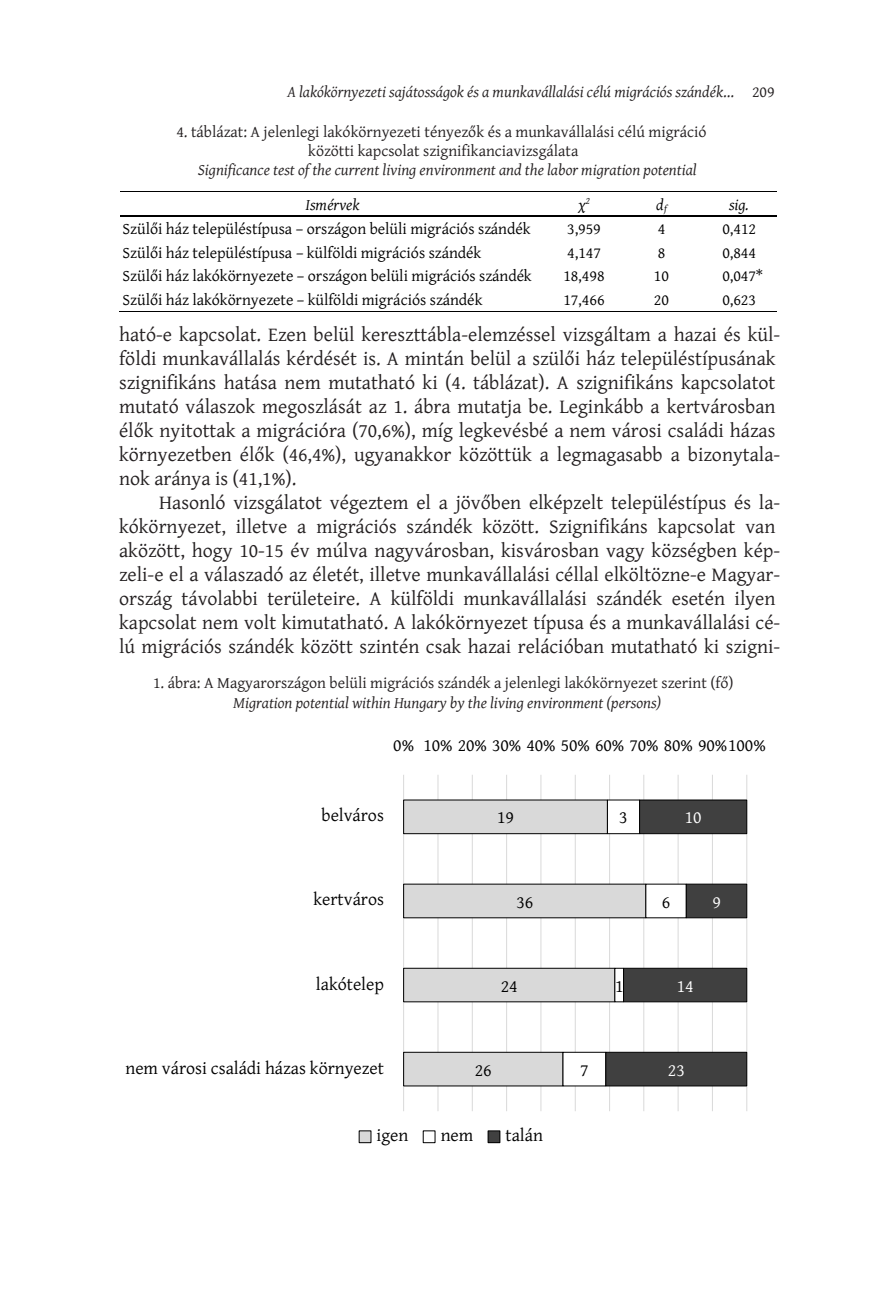
<style>
.page{position:relative;width:896px;height:1304px;background:#fff}
.page>*{position:absolute;margin:0;border:0;box-sizing:border-box;transform-origin:0 0}
.t1{font:20px/24px "Gentium Plus";color:#231f20}
.t2{font:18px "Gentium Plus";color:#000}
.t3{font:18px "Gentium Plus";color:#fff}
.t4{font:16px "Gentium Plus";color:#000}
.t5{font:italic 16px "Gentium Plus";color:#231f20}
.t6{font:16px/19.2px "Gentium Plus";color:#231f20;text-align:center}
.t7{font:italic 16px "Gentium Plus";letter-spacing:-.005em;color:#000}
.s1{font-style:normal}
</style>
<div class="page">
<hr style="left:120px;top:191px;width:426px;height:1px;background:#000">
<hr style="left:546px;top:191px;width:77px;height:1px;background:#000">
<hr style="left:623px;top:191px;width:154px;height:1px;background:#000">
<hr style="left:120px;top:216px;width:426px;height:1px;background:#000">
<hr style="left:546px;top:216px;width:77px;height:1px;background:#000">
<hr style="left:623px;top:216px;width:154px;height:1px;background:#000">
<hr style="left:119px;top:311px;width:427px;height:1px;background:#000">
<hr style="left:544px;top:311px;width:79px;height:1px;background:#000">
<hr style="left:622px;top:311px;width:78px;height:1px;background:#000">
<hr style="left:699px;top:311px;width:78px;height:1px;background:#000">
<hr style="left:403px;top:775px;width:1px;height:336px;background:#d9d9d9">
<hr style="left:438px;top:775px;width:1px;height:336px;background:#d9d9d9">
<hr style="left:472px;top:775px;width:1px;height:336px;background:#d9d9d9">
<hr style="left:506px;top:775px;width:1px;height:336px;background:#d9d9d9">
<hr style="left:541px;top:775px;width:1px;height:336px;background:#d9d9d9">
<hr style="left:575px;top:775px;width:1px;height:336px;background:#d9d9d9">
<hr style="left:609px;top:775px;width:1px;height:336px;background:#d9d9d9">
<hr style="left:643px;top:775px;width:1px;height:336px;background:#d9d9d9">
<hr style="left:678px;top:775px;width:1px;height:336px;background:#d9d9d9">
<hr style="left:712px;top:775px;width:1px;height:336px;background:#d9d9d9">
<hr style="left:746px;top:775px;width:1px;height:336px;background:#d9d9d9">
<svg style="left:404px;top:799px;width:158px;height:288px"></svg>
<svg style="left:562px;top:799px;width:185px;height:288px"></svg>
<div style="left:359px;top:1131px;width:12px;height:12px;background:#d9d9d9"></div>
<div style="left:359px;top:1131px;width:12px;height:12px;border:1px solid #000"></div>
<div style="left:423px;top:1131px;width:12px;height:12px;border:1px solid #000"></div>
<div style="left:488px;top:1131px;width:12px;height:12px;background:#404040"></div>
<div style="left:488px;top:1131px;width:12px;height:12px;border:1px solid #000"></div>
<p class="t5" style="left:287px;top:85px;width:489px">A lakókörnyezeti sajátosságok és a munkavállalási célú migrációs szándék<span class="s1">... 209</span></p>
<p class="t6" style="left:176px;top:123px;width:532px">4. táblázat: A jelenlegi lakókörnyezeti tényezők és a munkavállalási célú migráció közötti kapcsolat szignifikanciavizsgálata</p>
<p class="t5" style="left:198px;top:163px;width:500px">Significance test of the current living environment and the labor migration potential</p>
<p class="t7" style="left:306px;top:198px;width:56px">Ismérvek</p>
<p class="t7" style="left:579px;top:198px;width:13px">χ<sup>2</sup></p>
<p class="t7" style="left:656px;top:198px;width:12px">d<sub>f</sub></p>
<p class="t7" style="left:729px;top:198px;width:21px">sig.</p>
<p class="t4" style="left:123px;top:222px;width:409px">Szülői ház településtípusa – országon belüli migrációs szándék</p>
<p class="t4" style="left:567px;top:222px;width:35px">3,959</p>
<p class="t4" style="left:658px;top:222px;width:9px">4</p>
<p class="t4" style="left:722px;top:222px;width:35px">0,412</p>
<p class="t4" style="left:123px;top:246px;width:360px">Szülői ház településtípusa – külföldi migrációs szándék</p>
<p class="t4" style="left:567px;top:246px;width:35px">4,147</p>
<p class="t4" style="left:658px;top:246px;width:9px">8</p>
<p class="t4" style="left:722px;top:246px;width:35px">0,844</p>
<p class="t4" style="left:123px;top:269px;width:411px">Szülői ház lakókörnyezete – országon belüli migrációs szándék</p>
<p class="t4" style="left:563px;top:269px;width:43px">18,498</p>
<p class="t4" style="left:654px;top:269px;width:16px">10</p>
<p class="t4" style="left:722px;top:269px;width:42px">0,047*</p>
<p class="t4" style="left:123px;top:293px;width:361px">Szülői ház lakókörnyezete – külföldi migrációs szándék</p>
<p class="t4" style="left:563px;top:293px;width:43px">17,466</p>
<p class="t4" style="left:654px;top:293px;width:17px">20</p>
<p class="t4" style="left:722px;top:293px;width:35px">0,623</p>
<p class="t1" style="left:119px;top:324px;width:663px">ható-e kapcsolat. Ezen belül kereszttábla-elemzéssel vizsgáltam a hazai és kül&shy;földi munkavállalás kérdését is. A mintán belül a szülői ház településtípusának szignifikáns hatása nem mutatható ki (4. táblázat). A szignifikáns kapcsolatot mutató válaszok megoszlását az 1. ábra mutatja be. Leginkább a kertvárosban élők nyitottak a migrációra (70,6%), míg legkevésbé a nem városi családi házas környezetben élők (46,4%), ugyanakkor közöttük a legmagasabb a bizonytala&shy;nok aránya is (41,1%).</p>
<p class="t1" style="left:119px;top:492px;width:663px;text-indent:40px">Hasonló vizsgálatot végeztem el a jövőben elképzelt településtípus és la&shy;kókörnyezet, illetve a migrációs szándék között. Szignifikáns kapcsolat van aközött, hogy 10-15 év múlva nagyvárosban, kisvárosban vagy községben kép&shy;zeli-e el a válaszadó az életét, illetve munkavállalási céllal elköltözne-e Magyar&shy;ország távolabbi területeire. A külföldi munkavállalási szándék esetén ilyen kapcsolat nem volt kimutatható. A lakókörnyezet típusa és a munkavállalási cé&shy;lú migrációs szándék között szintén csak hazai relációban mutatható ki szigni-</p>
<p class="t6" style="left:153px;top:675px;width:582px">1. ábra: A Magyarországon belüli migrációs szándék a jelenlegi lakókörnyezet szerint (fő)</p>
<p class="t5" style="left:233px;top:696px;width:430px">Migration potential within Hungary by the living environment (persons)</p>
<p class="t2" style="left:393px;top:737px;width:374px">0% 10% 20% 30% 40% 50% 60% 70% 80% 90%100%</p>
<p class="t2" style="left:322px;top:808px;width:64px">belváros</p>
<p class="t2" style="left:497px;top:810px;width:18px">19</p>
<p class="t2" style="left:619px;top:810px;width:10px">3</p>
<p class="t3" style="left:685px;top:810px;width:18px">10</p>
<p class="t2" style="left:314px;top:892px;width:72px">kertváros</p>
<p class="t2" style="left:516px;top:894px;width:18px">36</p>
<p class="t2" style="left:662px;top:894px;width:10px">6</p>
<p class="t3" style="left:712px;top:894px;width:10px">9</p>
<p class="t2" style="left:316px;top:976px;width:69px">lakótelep</p>
<p class="t2" style="left:125px;top:1060px;width:260px">nem városi családi házas környezet</p>
<p class="t2" style="left:501px;top:978px;width:18px">24</p>
<p class="t2" style="left:475px;top:1062px;width:18px">26</p>
<p class="t2" style="left:615px;top:978px;width:10px">1</p>
<p class="t2" style="left:580px;top:1062px;width:10px">7</p>
<p class="t3" style="left:677px;top:978px;width:18px">14</p>
<p class="t3" style="left:668px;top:1062px;width:18px">23</p>
<p class="t2" style="left:377px;top:1128px;width:33px">igen</p>
<p class="t2" style="left:441px;top:1128px;width:34px">nem</p>
<p class="t2" style="left:506px;top:1128px;width:39px">talán</p>
</div>
